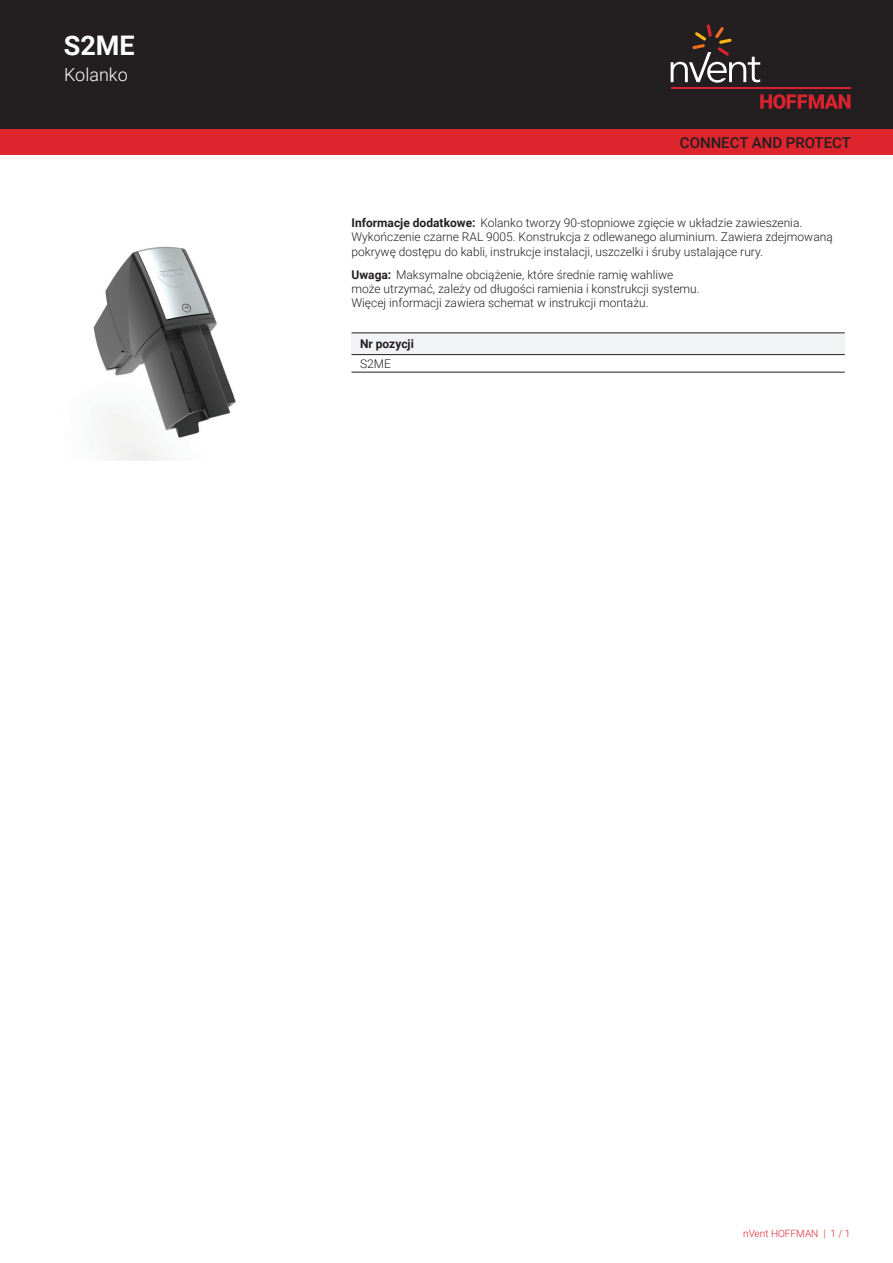
<style>
.page{position:relative;width:893px;height:1263px;background:#fff}
.page>*{position:absolute;margin:0;border:0;box-sizing:border-box;transform-origin:0 0}
.t1{font:700 27px "Roboto";color:#fff}
.t2{font:300 18px "Roboto";color:#fff}
.t3{font:500 15px "Roboto";color:#231f20}
.t4{font:300 12px/14.4px "Roboto";color:#231f20}
.t5{font:700 12px "Roboto";color:#231f20}
.t6{font:300 10.05px "Roboto";color:#de252e}
.s1{font-weight:700}
</style>
<div class="page">
<div style="left:0;top:0;width:893px;height:129px;background:#231f20"></div>
<svg style="left:760px;top:94px;width:90px;height:15px"></svg>
<hr style="left:671px;top:88px;width:179px;height:1px;background:#db2230">
<svg style="left:671px;top:24px;width:89px;height:59px"></svg>
<div style="left:0;top:129px;width:893px;height:26px;background:#de252e"></div>
<div style="left:351px;top:333px;width:494px;height:22px;background:#f2f3f4"></div>
<hr style="left:351px;top:333px;width:494px;height:1px;background:#231f20">
<hr style="left:351px;top:372px;width:494px;height:1px;background:#231f20">
<hr style="left:351px;top:354px;width:494px;height:1px;background:#231f20">
<img style="left:93px;top:246px;width:143px;height:214px">
<h1 class="t1" style="left:64px;top:27px;width:72px">S2ME</h1>
<h2 class="t2" style="left:64px;top:62px;width:65px">Kolanko</h2>
<p class="t3" style="left:680px;top:132px;width:173px">CONNECT AND PROTECT</p>
<p class="t4" style="left:351px;top:215px;width:483px"><span class="s1">Informacje dodatkowe:</span> Kolanko tworzy 90-stopniowe zgięcie w układzie zawieszenia.<br>Wykończenie czarne RAL 9005. Konstrukcja z odlewanego aluminium. Zawiera zdejmowaną pokrywę dostępu do kabli, instrukcje instalacji, uszczelki i śruby ustalające rury.</p>
<p class="t4" style="left:351px;top:267px;width:350px"><span class="s1">Uwaga:</span> Maksymalne obciążenie, które średnie ramię wahliwe może utrzymać, zależy od długości ramienia i konstrukcji systemu.<br>Więcej informacji zawiera schemat w instrukcji montażu.</p>
<p class="t5" style="left:360px;top:336px;width:55px">Nr pozycji</p>
<p class="t4" style="left:360px;top:356px;width:32px">S2ME</p>
<p class="t6" style="left:743px;top:1226px;width:109px">nVent HOFFMAN | 1 / 1</p>
</div>
